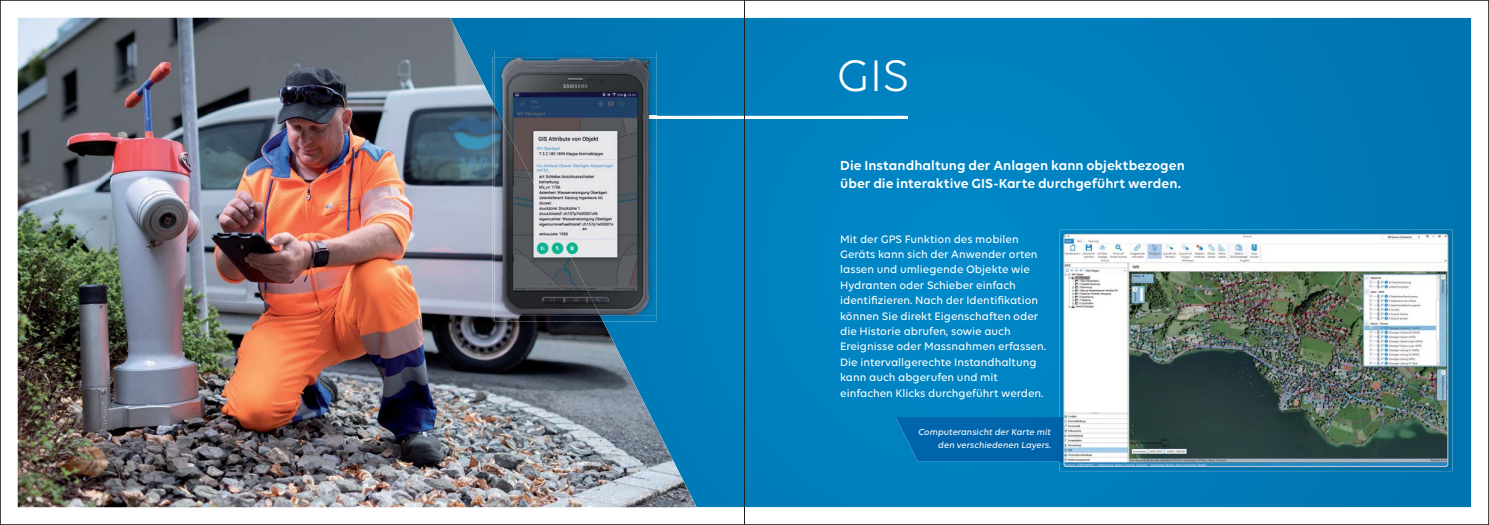
<style>
.page{position:relative;width:1489px;height:525px;background:#fff}
.page>*{position:absolute;margin:0;border:0;box-sizing:border-box;transform-origin:0 0}
.t1{font:47.5px "Volte";color:#fff}
.t2{font:600 14.12px/18.1px "Volte";color:#fff}
.t3{font:500 11.62px/15.4px "Volte";color:#fff}
.t4{font:500 9.38px/13.1px "Volte";color:#fff;text-align:right}
</style>
<div class="page">
<img style="left:0;top:0;width:1488px;height:524px">
<h1 class="t1" style="left:836px;top:59px;width:75px">GIS</h1>
<p class="t2" style="left:840px;top:158px;width:346px">Die Instandhaltung der Anlagen kann objektbezogen über die interaktive GIS-Karte durchgeführt werden.</p>
<p class="t3" style="left:840px;top:232px;width:207px">Mit der GPS Funktion des mobilen Geräts kann sich der Anwender orten lassen und umliegende Objekte wie Hydranten oder Schieber einfach identifizieren. Nach der Identifikation können Sie direkt Eigenschaften oder die Historie abrufen, sowie auch Ereignisse oder Massnahmen erfassen.<br>Die intervallgerechte Instandhaltung kann auch abgerufen und mit einfachen Klicks durchgeführt werden.</p>
<p class="t4" style="left:918px;top:426px;width:135px">Computeransicht der Karte mit den verschiedenen Layers.</p>
</div>
